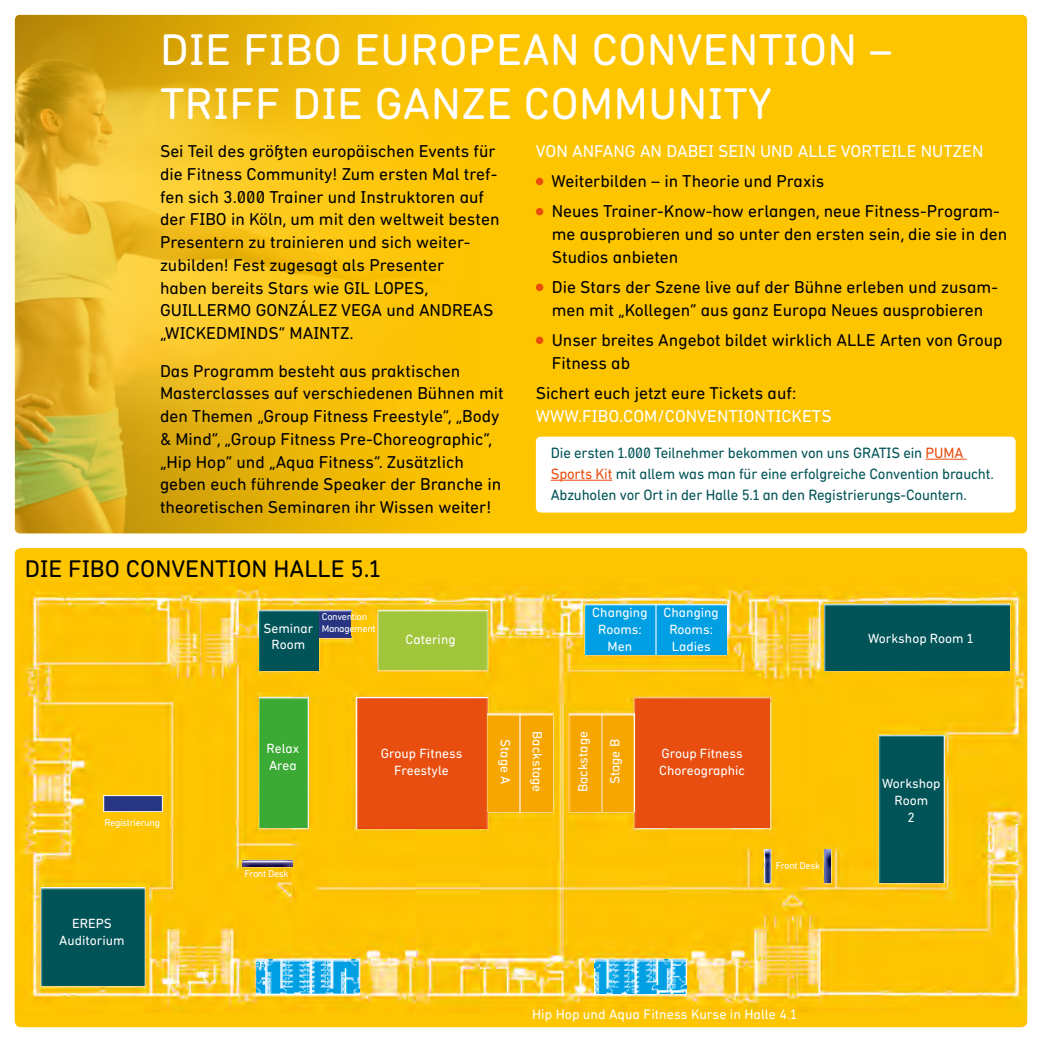
<style>
.page{position:relative;width:1042px;height:1042px;background:#fff}
.page>*{position:absolute;margin:0;border:0;box-sizing:border-box;transform-origin:0 0}
.t1{font:45.15px/54.4px "DINNFIBO Rounded LT Pro";letter-spacing:.01em;color:#fff}
.t2{font:24.5px "DINNFIBO Rounded LT Pro";color:#000}
.t3{font:17.5px/22.8px "DINNFIBO Rounded LT Pro";color:#000}
.t4{font:17.5px "DINNFIBO Rounded LT Pro";color:#fff}
.t5{font:15.22px/21px "DINNFIBO Rounded LT Pro";letter-spacing:-.01em;color:#005357}
.t6{font:14px "DINNFIBO Rounded LT Pro";color:#fff}
.t7{font:13.65px/17px "DINNFIBO Rounded LT Pro";color:#fff;text-align:center}
.t8{font:9.97px/12.6px "DINNFIBO Rounded LT Pro";letter-spacing:-.03em;color:#fff}
.s1{color:#e94e0f}
</style>
<div class="page">
<div style="left:15px;top:548px;width:1012px;height:479px;background:#fdc400"></div>
<img style="left:15px;top:579px;width:276px;height:433px">
<img style="left:291px;top:579px;width:628px;height:123px">
<img style="left:919px;top:579px;width:108px;height:433px">
<img style="left:291px;top:702px;width:125px;height:310px">
<img style="left:480px;top:702px;width:188px;height:310px">
<img style="left:731px;top:702px;width:188px;height:310px">
<img style="left:416px;top:828px;width:64px;height:184px">
<img style="left:668px;top:828px;width:63px;height:184px">
<div style="left:825px;top:605px;width:184px;height:65px;background:#005357"></div>
<div style="left:879px;top:735px;width:65px;height:147px;background:#005357"></div>
<div style="left:634px;top:698px;width:136px;height:130px;background:#e84e0f"></div>
<div style="left:357px;top:698px;width:130px;height:130px;background:#e84e0f"></div>
<img style="left:487px;top:713px;width:65px;height:98px">
<img style="left:569px;top:713px;width:65px;height:98px">
<div style="left:586px;top:605px;width:141px;height:49px;background:#009fe3"></div>
<img style="left:256px;top:959px;width:103px;height:35px">
<img style="left:594px;top:959px;width:92px;height:34px">
<div style="left:42px;top:887px;width:103px;height:99px;background:#005357"></div>
<div style="left:259px;top:610px;width:59px;height:60px;background:#005357"></div>
<div style="left:378px;top:610px;width:109px;height:59px;background:#a2c63b"></div>
<div style="left:259px;top:697px;width:49px;height:131px;background:#3baa35"></div>
<img style="left:319px;top:610px;width:33px;height:27px">
<img style="left:242px;top:860px;width:50px;height:6px">
<img style="left:764px;top:849px;width:6px;height:33px">
<img style="left:824px;top:849px;width:6px;height:33px">
<img style="left:103px;top:795px;width:60px;height:17px">
<hr style="left:351px;top:612px;width:2px;height:23px;background:#fdc400">
<div style="left:15px;top:15px;width:1012px;height:518px;background:#fdc400;border-radius:5px"></div>
<img style="left:15px;top:15px;width:561px;height:518px">
<div style="left:536px;top:437px;width:479px;height:75px;background:#fff;border-radius:5px"></div>
<hr style="left:925px;top:459px;width:41px;height:1px;background:#e94e0f">
<hr style="left:551px;top:480px;width:61px;height:1px;background:#e94e0f">
<div style="left:536px;top:178px;width:7px;height:7px;background:#e94e0f;border-radius:50%"></div>
<div style="left:536px;top:208px;width:7px;height:7px;background:#e94e0f;border-radius:50%"></div>
<div style="left:536px;top:284px;width:7px;height:7px;background:#e94e0f;border-radius:50%"></div>
<div style="left:536px;top:337px;width:7px;height:7px;background:#e94e0f;border-radius:50%"></div>
<h1 class="t1" style="left:160px;top:22px;width:733px">DIE FIBO EUROPEAN CONVENTION –<br>TRIFF DIE GANZE COMMUNITY</h1>
<p class="t3" style="left:160px;top:140px;width:341px">Sei Teil des größten europäischen Events für die Fitness Community! Zum ersten Mal tref&shy;fen sich 3.000 Trainer und Instruktoren auf der FIBO in Köln, um mit den weltweit besten Presentern zu trainieren und sich weiter&shy;zubilden! Fest zugesagt als Presenter<br>haben bereits Stars wie GIL LOPES, GUILLERMO GONZÁLEZ VEGA und ANDREAS „WICKEDMINDS“ MAINTZ.</p>
<p class="t3" style="left:160px;top:359px;width:345px">Das Programm besteht aus praktischen Masterclasses auf verschiedenen Bühnen mit den Themen „Group Fitness Freestyle“, „Body &amp; Mind“, „Group Fitness Pre-Choreographic“, „Hip Hop“ und „Aqua Fitness“. Zusätzlich geben euch führende Speaker der Branche in theoretischen Seminaren ihr Wissen weiter!</p>
<p class="t4" style="left:536px;top:141px;width:449px">VON ANFANG AN DABEI SEIN UND ALLE VORTEILE NUTZEN</p>
<p class="t3" style="left:551px;top:166px;width:450px;line-height:30.3px">Weiterbilden – in Theorie und Praxis<br>Neues Trainer-Know-how erlangen, neue Fitness-Program-</p>
<p class="t3" style="left:552px;top:223px;width:457px">me ausprobieren und so unter den ersten sein, die sie in den<br>Studios anbieten</p>
<p class="t3" style="left:552px;top:276px;width:448px">Die Stars der Szene live auf der Bühne erleben und zusam&shy;men mit „Kollegen“ aus ganz Europa Neues ausprobieren</p>
<p class="t3" style="left:552px;top:329px;width:452px">Unser breites Angebot bildet wirklich ALLE Arten von Group<br>Fitness ab</p>
<p class="t3" style="left:536px;top:381px;width:262px">Sichert euch jetzt eure Tickets auf:</p>
<p class="t4" style="left:536px;top:406px;width:297px">WWW.FIBO.COM/CONVENTIONTICKETS</p>
<p class="t5" style="left:551px;top:442px;width:445px">Die ersten 1.000 Teilnehmer bekommen von uns GRATIS ein <span class="s1">PUMA<br>Sports Kit</span> mit allem was man für eine erfolgreiche Convention braucht.<br>Abzuholen vor Ort in der Halle 5.1 an den Registrierungs-Countern.</p>
<h2 class="t2" style="left:25px;top:554px;width:357px">DIE FIBO CONVENTION HALLE 5.1</h2>
<p class="t7" style="left:263px;top:619px;width:52px">Seminar<br>Room</p>
<p class="t8" style="left:322px;top:610px;width:55px">Convention<br>Management</p>
<p class="t7" style="left:405px;top:631px;width:52px">Catering</p>
<p class="t7" style="left:592px;top:603px;width:57px">Changing<br>Rooms:<br>Men</p>
<p class="t7" style="left:663px;top:603px;width:57px">Changing<br>Rooms:<br>Ladies</p>
<p class="t8" style="left:104px;top:816px;width:57px">Registrierung</p>
<p class="t7" style="left:59px;top:915px;width:67px">EREPS<br>Auditorium</p>
<p class="t7" style="left:266px;top:740px;width:34px;text-align:left">Relax<br>Area</p>
<p class="t8" style="left:244px;top:867px;width:46px">Front Desk</p>
<p class="t7" style="left:574px;top:792px;width:63px;rotate:-90deg">Backstage</p>
<p class="t7" style="left:381px;top:745px;width:83px">Group Fitness<br>Freestyle</p>
<p class="t7" style="left:514px;top:739px;width:47px;rotate:90deg">Stage A</p>
<p class="t7" style="left:546px;top:731px;width:63px;rotate:90deg">Backstage</p>
<p class="t7" style="left:606px;top:784px;width:47px;rotate:-90deg">Stage B</p>
<p class="t7" style="left:659px;top:745px;width:87px;text-align:left">Group Fitness<br>Choreographic</p>
<p class="t8" style="left:776px;top:859px;width:46px">Front Desk</p>
<p class="t6" style="left:532px;top:1005px;width:266px">Hip Hop und Aqua Fitness Kurse in Halle 4.1</p>
<p class="t7" style="left:868px;top:629px;width:106px">Workshop Room 1</p>
<p class="t7" style="left:882px;top:775px;width:60px">Workshop<br>Room<br>2</p>
</div>
